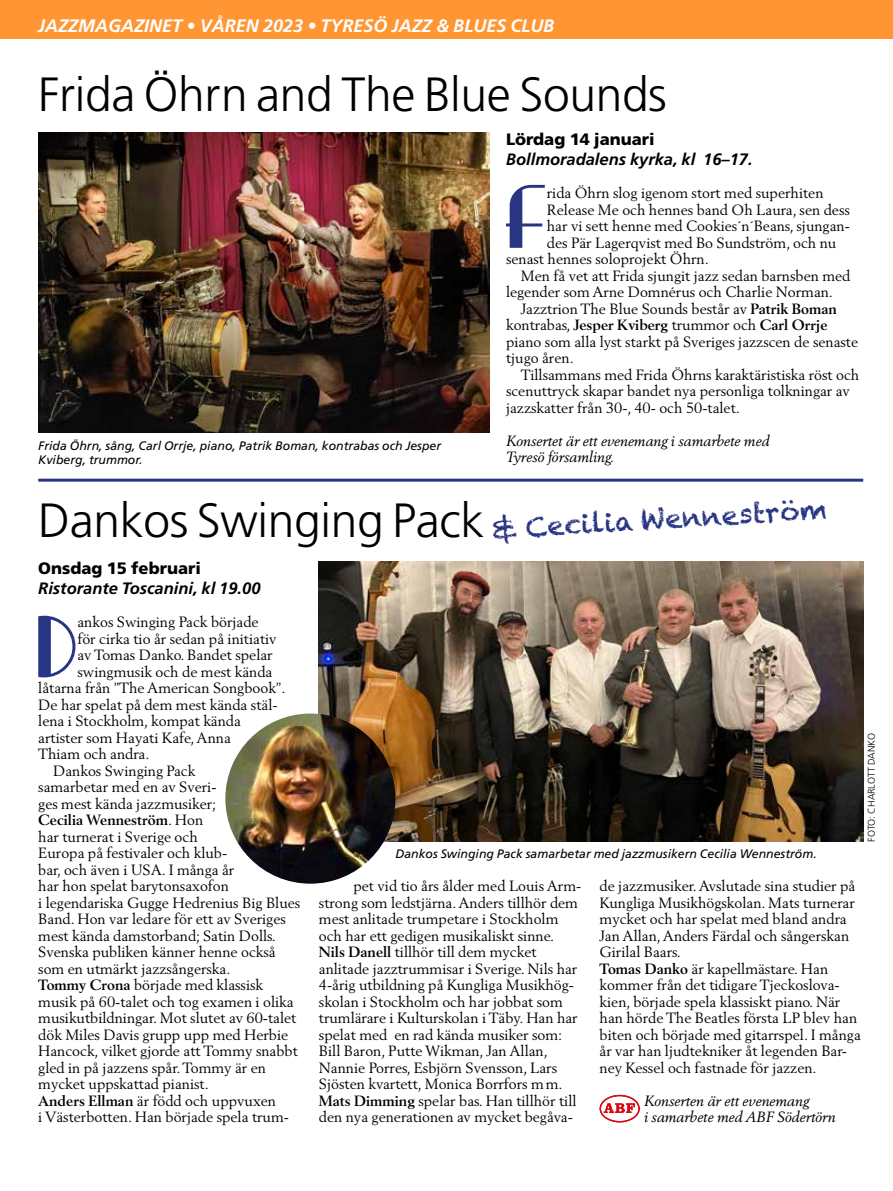
<style>
.page{position:relative;width:893px;height:1191px;background:#fff}
.page>*{position:absolute;margin:0;border:0;box-sizing:border-box;transform-origin:0 0}
.t1{font:82.8px "Ritzy Normal";color:#283583}
.t2{font:300 48px "Frutiger";letter-spacing:-.01em;color:#000}
.t3{font:27px "Chalkduster";color:#283583}
.t4{font:italic 700 18px "Frutiger";color:#fff}
.t5{font:italic 700 16.5px "Frutiger";color:#000}
.t6{font:900 16.5px "Frutiger";color:#000}
.t7{font:14.7px/16.5px "Berling";color:#000}
.t8{font:italic 14.7px/16.5px "Berling";color:#000}
.t9{font:700 14.7px "Berling";color:#000}
.t10{font:italic 12.3px/14.2px "Frutiger";color:#000}
.t11{font:300 9.75px "Frutiger";color:#000}
.s1{font-weight:700}
.s2{font-weight:400}
</style>
<div class="page">
<div style="left:0;top:0;width:893px;height:38px;background:#ff9633"></div>
<hr style="left:38px;top:478px;width:825px;height:3px;background:#283583">
<img style="left:38px;top:132px;width:451px;height:301px">
<img style="left:319px;top:561px;width:544px;height:281px">
<img style="left:225px;top:713px;width:170px;height:170px;border-radius:85px">
<svg style="left:600px;top:1094px;width:40px;height:28px"></svg>
<p class="t4" style="left:38px;top:15px;width:518px">JAZZMAGAZINET • VÅREN 2023 • TYRESÖ JAZZ &amp; BLUES CLUB</p>
<h2 class="t2" style="left:38px;top:67px;width:630px">Frida Öhrn and The Blue Sounds</h2>
<p class="t6" style="left:506px;top:129px;width:150px">Lördag 14 januari</p>
<p class="t5" style="left:506px;top:150px;width:248px">Bollmoradalens kyrka, kl 16–17.</p>
<h1 class="t1" style="left:505px;top:168px;width:43px">F</h1>
<p class="t7" style="left:547px;top:184px;width:278px">rida Öhrn slog igenom stort med superhiten</p>
<p class="t7" style="left:547px;top:201px;width:305px">Release Me och hennes band Oh Laura, sen dess</p>
<p class="t7" style="left:547px;top:217px;width:305px">har vi sett henne med Cookies´n´Beans, sjungan-</p>
<p class="t7" style="left:547px;top:234px;width:291px">des Pär Lagerqvist med Bo Sundström, och nu</p>
<p class="t7" style="left:506px;top:250px;width:204px">senast hennes soloprojekt Öhrn.</p>
<p class="t7" style="left:521px;top:267px;width:331px">Men få vet att Frida sjungit jazz sedan barnsben med</p>
<p class="t7" style="left:506px;top:283px;width:329px">legender som Arne Domnérus och Charlie Norman.</p>
<p class="t7" style="left:521px;top:300px;width:317px">Jazztrion The Blue Sounds består av <span class="s1">Patrik Boman</span></p>
<p class="t9" style="left:506px;top:316px;width:323px"><span class="s2">kontrabas,</span> Jesper Kviberg <span class="s2">trummor och</span> Carl Orrje</p>
<p class="t7" style="left:506px;top:333px;width:354px">piano som alla lyst starkt på Sveriges jazzscen de senaste</p>
<p class="t7" style="left:506px;top:349px;width:69px">tjugo åren.</p>
<p class="t7" style="left:521px;top:366px;width:340px">Tillsammans med Frida Öhrns karaktäristiska röst och</p>
<p class="t7" style="left:506px;top:382px;width:345px">scenuttryck skapar bandet nya personliga tolkningar av</p>
<p class="t7" style="left:506px;top:399px;width:235px">jazzskatter från 30-, 40- och 50-talet.</p>
<p class="t8" style="left:506px;top:432px;width:265px">Konsertet är ett evenemang i samarbete med<br>Tyresö församling.</p>
<p class="t10" style="left:38px;top:438px;width:404px">Frida Öhrn, sång, Carl Orrje, piano, Patrik Boman, kontrabas och Jesper<br>Kviberg, trummor.</p>
<h2 class="t2" style="left:38px;top:493px;width:448px">Dankos Swinging Pack</h2>
<h3 class="t3" style="left:491px;top:515px;width:337px;rotate:-4deg">&amp; Cecilia Wenneström</h3>
<p class="t6" style="left:38px;top:558px;width:164px">Onsdag 15 februari</p>
<p class="t5" style="left:38px;top:579px;width:224px">Ristorante Toscanini, kl 19.00</p>
<h1 class="t1" style="left:37px;top:597px;width:41px">D</h1>
<p class="t7" style="left:78px;top:613px;width:183px">ankos Swinging Pack började</p>
<p class="t7" style="left:78px;top:630px;width:201px">för cirka tio år sedan på initiativ</p>
<p class="t7" style="left:78px;top:646px;width:197px">av Tomas Danko. Bandet spelar</p>
<p class="t7" style="left:78px;top:663px;width:196px">swingmusik och de mest kända</p>
<p class="t7" style="left:38px;top:679px;width:249px">låtarna från ”The American Songbook”.</p>
<p class="t7" style="left:38px;top:696px;width:241px">De har spelat på dem mest kända stäl-</p>
<p class="t7" style="left:38px;top:712px;width:204px">lena i Stockholm, kompat kända</p>
<p class="t7" style="left:38px;top:729px;width:194px">artister som Hayati Kafe, Anna</p>
<p class="t7" style="left:38px;top:745px;width:113px">Thiam och andra.</p>
<p class="t7" style="left:53px;top:762px;width:144px">Dankos Swinging Pack</p>
<p class="t7" style="left:38px;top:778px;width:180px">samarbetar med en av Sveri-</p>
<p class="t7" style="left:38px;top:795px;width:180px">ges mest kända jazzmusiker;</p>
<p class="t9" style="left:38px;top:811px;width:166px">Cecilia Wenneström<span class="s2">. Hon</span></p>
<p class="t7" style="left:38px;top:828px;width:161px">har turnerat i Sverige och</p>
<p class="t7" style="left:38px;top:844px;width:191px">Europa på festivaler och klub-</p>
<p class="t7" style="left:38px;top:861px;width:198px">bar, och även i USA. I många år</p>
<p class="t7" style="left:38px;top:877px;width:192px">har hon spelat barytonsaxofon</p>
<p class="t7" style="left:38px;top:894px;width:264px">i legendariska Gugge Hedrenius Big Blues</p>
<p class="t7" style="left:38px;top:910px;width:249px">Band. Hon var ledare för ett av Sveriges</p>
<p class="t7" style="left:38px;top:927px;width:239px">mest kända damstorband; Satin Dolls.</p>
<p class="t7" style="left:38px;top:943px;width:239px">Svenska publiken känner henne också</p>
<p class="t7" style="left:38px;top:960px;width:194px">som en utmärkt jazzsångerska.</p>
<p class="t7" style="left:38px;top:976px;width:226px"><span class="s1">Tommy Crona</span> började med klassisk</p>
<p class="t7" style="left:38px;top:993px;width:257px">musik på 60-talet och tog examen i olika</p>
<p class="t7" style="left:38px;top:1009px;width:260px">musikutbildningar. Mot slutet av 60-talet</p>
<p class="t7" style="left:38px;top:1026px;width:251px">dök Miles Davis grupp upp med Herbie</p>
<p class="t7" style="left:38px;top:1042px;width:261px">Hancock, vilket gjorde att Tommy snabbt</p>
<p class="t7" style="left:38px;top:1059px;width:229px">gled in på jazzens spår. Tommy är en</p>
<p class="t7" style="left:38px;top:1075px;width:172px">mycket uppskattad pianist.</p>
<p class="t7" style="left:38px;top:1092px;width:239px"><span class="s1">Anders Ellman</span> är född och uppvuxen</p>
<p class="t7" style="left:38px;top:1108px;width:252px">i Västerbotten. Han började spela trum-</p>
<p class="t11" style="left:866px;top:841px;width:111px;rotate:-90deg">FOTO: CHARLOTT DANKO</p>
<p class="t10" style="left:395px;top:846px;width:423px">Dankos Swinging Pack samarbetar med jazzmusikern Cecilia Wenneström.</p>
<p class="t7" style="left:319px;top:877px;width:264px;text-indent:34px">pet vid tio års ålder med Louis Arm&shy;strong som ledstjärna. Anders tillhör dem mest anlitade trumpetare i Stockholm och har ett gedigen musikaliskt sinne.<br><span class="s1">Nils Danell</span> tillhör till dem mycket anlitade jazztrummisar i Sverige. Nils har 4-årig utbildning på Kungliga Musikhög&shy;skolan i Stockholm och har jobbat som trumlärare i Kulturskolan i Täby. Han har spelat med en rad kända musiker som:<br>Bill Baron, Putte Wikman, Jan Allan, Nannie Porres, Esbjörn Svensson, Lars Sjösten kvartett, Monica Borrfors mm.<br><span class="s1">Mats Dimming</span> spelar bas. Han tillhör till den nya generationen av mycket begåva-</p>
<p class="t7" style="left:600px;top:877px;width:263px">de jazzmusiker. Avslutade sina studier på Kungliga Musikhögskolan. Mats turnerar mycket och har spelat med bland andra Jan Allan, Anders Färdal och sångerskan Girilal Baars.<br><span class="s1">Tomas Danko</span> är kapellmästare. Han kommer från det tidigare Tjeckoslova&shy;kien, började spela klassiskt piano. När han hörde The Beatles första LP blev han biten och började med gitarrspel. I många år var han ljudtekniker åt legenden Bar&shy;ney Kessel och fastnade för jazzen.</p>
<p class="t8" style="left:644px;top:1092px;width:193px">Konserten är ett evenemang<br>i samarbete med ABF Södertörn</p>
</div>
